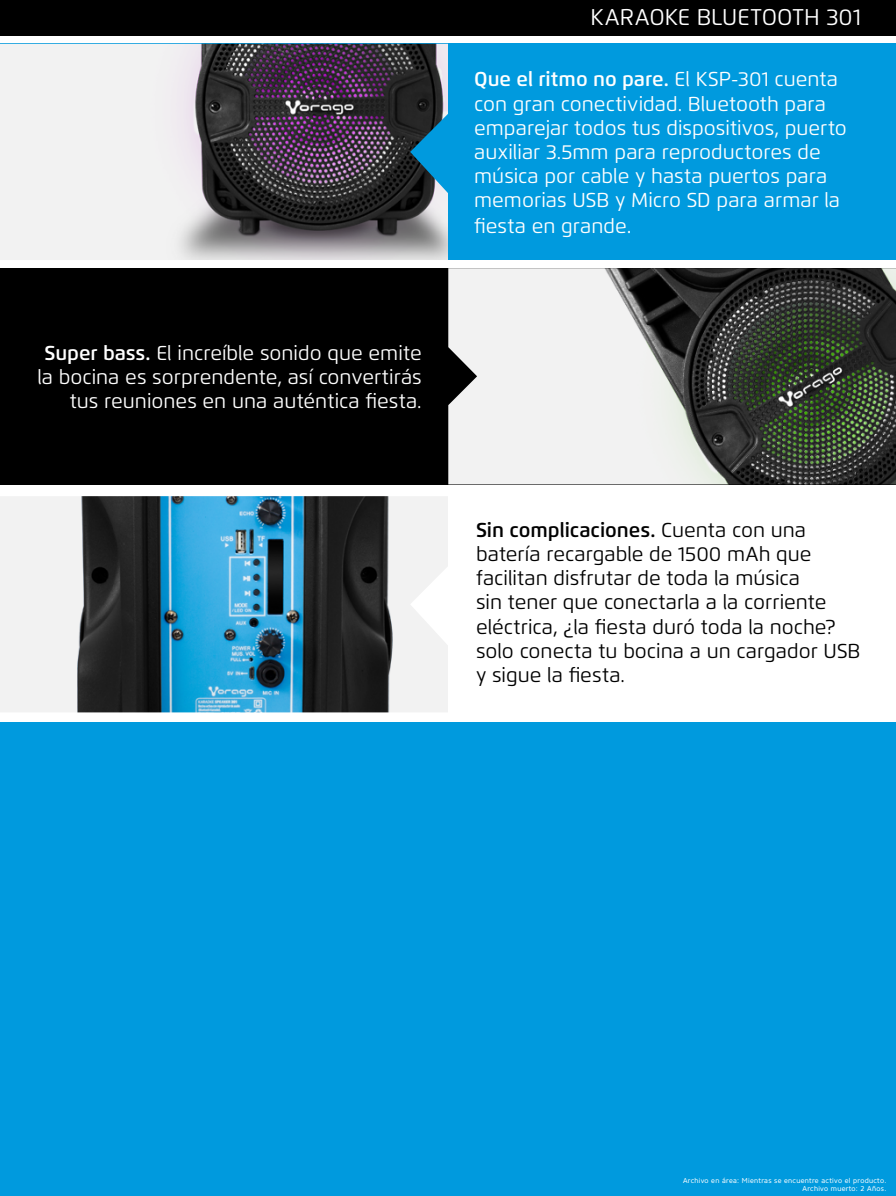
<style>
.page{position:relative;width:896px;height:1196px;background:#fff}
.page>*{position:absolute;margin:0;border:0;box-sizing:border-box;transform-origin:0 0}
.t1{font:22.75px "Flexo";color:#fff}
.t2{font:20.12px/24.2px "Flexo";color:#fff}
.t3{font:20.12px/24.2px "Flexo";color:#000}
.t4{font:7px/7.9px "Core Sans N45";letter-spacing:.04em;color:#fff;text-align:right}
.s1{font-weight:600}
.s2{font-size:21.61px}
</style>
<div class="page">
<div style="left:0;top:268px;width:895px;height:216px;background:#000"></div>
<div style="left:0;top:44px;width:896px;height:216px;background:#009ade"></div>
<div style="left:0;top:722px;width:896px;height:473px;background:#009ade"></div>
<img style="left:0;top:44px;width:448px;height:216px">
<img style="left:0;top:496px;width:448px;height:216px">
<img style="left:448px;top:268px;width:448px;height:216px">
<div style="left:0;top:0;width:896px;height:35px;background:#000"></div>
<p class="t2" style="left:37px;top:341px;width:386px;text-align:right"><span class="s1">Super bass.</span> El increíble sonido que emite la bocina es sorprendente, así convertirás tus reuniones en una auténtica fiesta.</p>
<p class="t1" style="left:590px;top:3px;width:272px">KARAOKE BLUETOOTH 301</p>
<p class="t2" style="left:474px;top:67px;width:374px"><span class="s1">Que el ritmo no pare.</span> El KSP-301 cuenta con gran conectividad. Bluetooth para emparejar todos tus dispositivos, puerto auxiliar 3.5mm para reproductores de música por cable y hasta puertos para memorias USB y Micro SD para armar la</p>
<p class="t2" style="left:474px;top:214px;width:159px">fiesta en grande<span class="s2">.</span></p>
<p class="t3" style="left:476px;top:518px;width:386px"><span class="s1">Sin complicaciones.</span> Cuenta con una batería recargable de 1500 mAh que facilitan disfrutar de toda la música<br>sin tener que conectarla a la corriente eléctrica, ¿la fiesta duró toda la noche? solo conecta tu bocina a un cargador USB y sigue la fiesta.</p>
<p class="t4" style="left:683px;top:1176px;width:205px">Archivo en área: Mientras se encuentre activo el producto.<br>Archivo muerto: 2 Años.</p>
</div>
